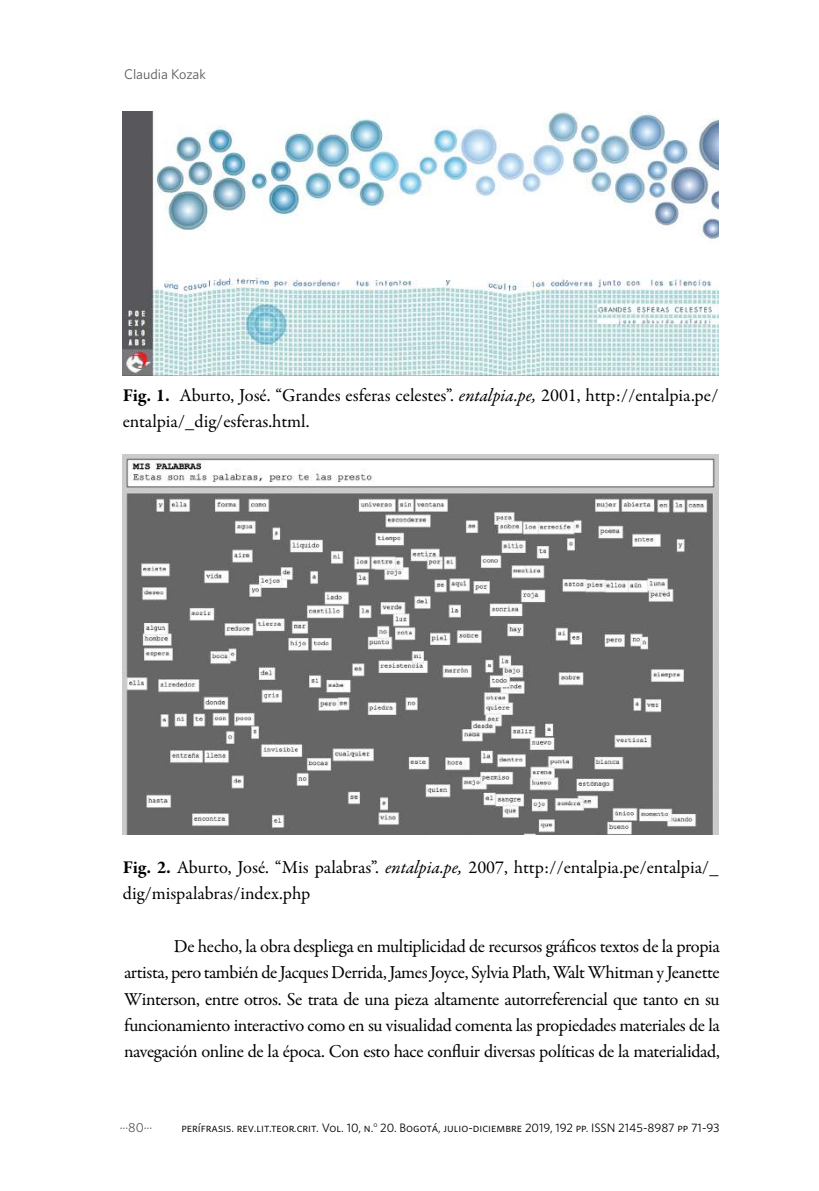
<style>
.page{position:relative;width:819px;height:1191px;background:#fff}
.page>*{position:absolute;margin:0;border:0;box-sizing:border-box;transform-origin:0 0}
.t1{font:18.38px/26.2px "Garamond Premr Pro";letter-spacing:-.005em;color:#000;text-align:justify}
.t2{font:18.38px/26.2px "Garamond Premr Pro";letter-spacing:.015em;color:#000}
.t3{font:14px "Whitney";color:#58595b}
.t4{font:13.12px "Whitney";color:#58595b}
.t5{font:12.25px "Whitney";color:#000}
.s1{font-weight:700}
.s2{font-style:italic}
</style>
<div class="page">
<img style="left:123px;top:454px;width:595px;height:380px">
<img style="left:123px;top:112px;width:595px;height:263px">
<p class="t3" style="left:124px;top:65px;width:83px">Claudia Kozak</p>
<p class="t1" style="left:123px;top:382px;width:597px"><span class="s1">Fig. 1.</span> Aburto, José. “Grandes esferas celestes”. <span class="s2">entalpia.pe,</span> 2001, http://entalpia.pe/ entalpia/_dig/esferas.html.</p>
<p class="t2" style="left:123px;top:854px;width:597px"><span class="s1">Fig. 2.</span> Aburto, José. “Mis palabras”. <span class="s2">entalpia.pe,</span> 2007, http://entalpia.pe/entalpia/_ dig/mispalabras/index.php</p>
<p class="t1" style="left:124px;top:933px;width:597px;text-indent:50px">De hecho, la obra despliega en multiplicidad de recursos gráficos textos de la propia artista, pero también de Jacques Derrida, James Joyce, Sylvia Plath, Walt Whitman y Jeanette Winterson, entre otros. Se trata de una pieza altamente autorreferencial que tanto en su funcionamiento interactivo como en su visualidad comenta las propiedades materiales de la navegación online de la época. Con esto hace confluir diversas políticas de la materialidad,</p>
<p class="t4" style="left:120px;top:1118px;width:34px">···80···</p>
<p class="t5" style="left:181px;top:1119px;width:539px">perífrasis. rev.lit.teor.crit. Vol. 10, n.<sup>o</sup> 20. Bogotá, julio-diciembre 2019, 192 pp. ISSN 2145-8987 pp 71-93</p>
</div>
